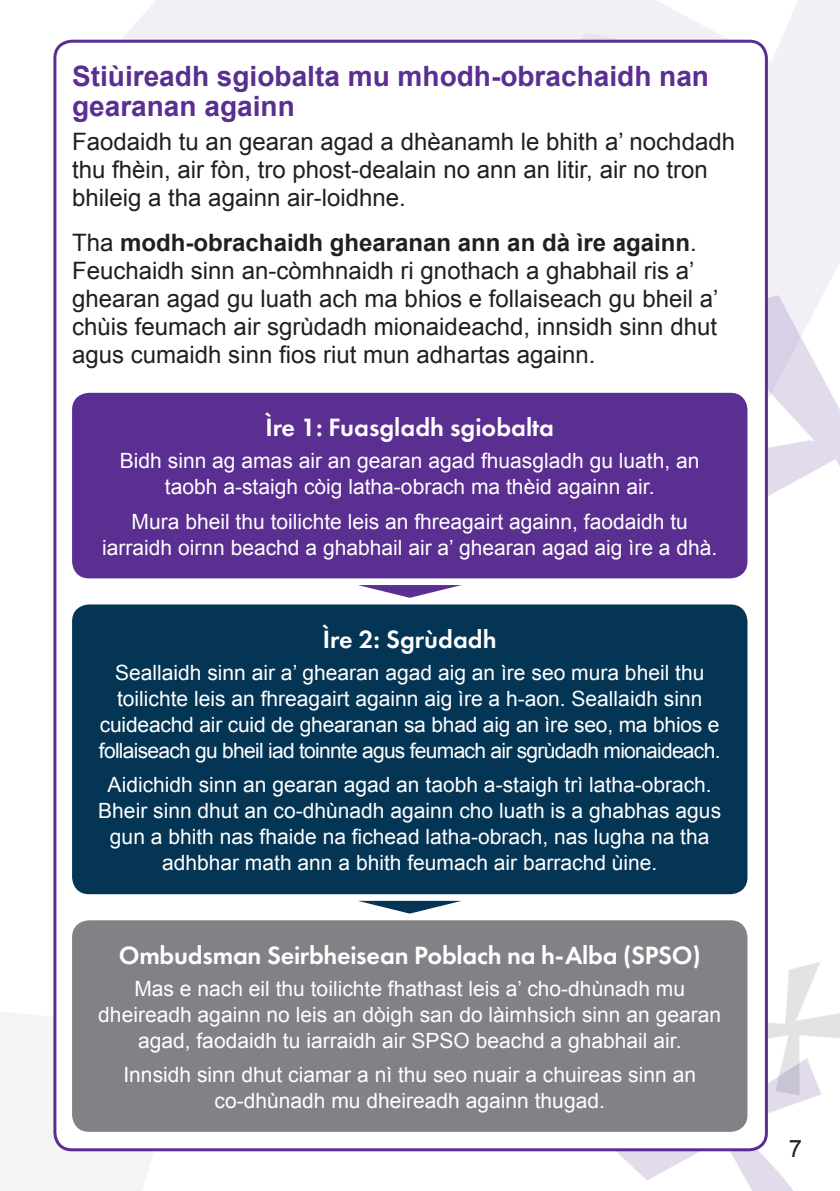
<style>
.page{position:relative;width:840px;height:1191px;background:#fff}
.page>*{position:absolute;margin:0;border:0;box-sizing:border-box;transform-origin:0 0}
.t1{font:700 28px/30px "Arial";color:#5b2e91}
.t2{font:600 26px "Futura PT";letter-spacing:-.01em;color:#fff}
.t3{font:24px/28px "Arial";color:#231f20}
.t4{font:21px/26px "Arial";color:#fff;text-align:center}
.s1{font-weight:700}
</style>
<div class="page">
<img style="left:0;top:0;width:839px;height:1191px">
<div style="left:55px;top:41px;width:711px;height:1108px;background:#fff;border-radius:17px"></div>
<div style="left:72px;top:604px;width:675px;height:290px;background:#043555;border-radius:17px"></div>
<div style="left:72px;top:393px;width:675px;height:185px;background:#5b2e91;border-radius:17px"></div>
<div style="left:72px;top:920px;width:675px;height:211px;background:#808285;border-radius:17px"></div>
<svg style="left:358px;top:585px;width:103px;height:13px"></svg>
<svg style="left:358px;top:901px;width:103px;height:12px"></svg>
<p class="t1" style="left:72px;top:62px;width:638px">Stiùireadh sgiobalta mu mhodh-obrachaidh nan gearanan againn</p>
<p class="t3" style="left:72px;top:127px;width:664px">Faodaidh tu an gearan agad a dhèanamh le bhith a’ nochdadh thu fhèin, air fòn, tro phost-dealain no ann an litir, air no tron bhileig a tha againn air-loidhne.</p>
<p class="t3" style="left:72px;top:228px;width:647px">Tha <span class="s1">modh-obrachaidh ghearanan ann an dà ìre againn</span>.<br>Feuchaidh sinn an-còmhnaidh ri gnothach a ghabhail ris a’ ghearan agad gu luath ach ma bhios e follaiseach gu bheil a’ chùis feumach air sgrùdadh mionaideachd, innsidh sinn dhut agus cumaidh sinn fios riut mun adhartas againn.</p>
<p class="t2" style="left:265px;top:411px;width:290px">Ìre 1: Fuasgladh sgiobalta</p>
<p class="t4" style="left:120px;top:448px;width:581px">Bidh sinn ag amas air an gearan agad fhuasgladh gu luath, an taobh a-staigh còig latha-obrach ma thèid againn air.</p>
<p class="t4" style="left:102px;top:508px;width:616px">Mura bheil thu toilichte leis an fhreagairt againn, faodaidh tu iarraidh oirnn beachd a ghabhail air a’ ghearan agad aig ìre a dhà.</p>
<p class="t2" style="left:323px;top:623px;width:175px">Ìre 2: Sgrùdadh</p>
<p class="t4" style="left:99px;top:659px;width:622px">Seallaidh sinn air a’ ghearan agad aig an ìre seo mura bheil thu toilichte leis an fhreagairt againn aig ìre a h-aon. Seallaidh sinn cuideachd air cuid de ghearanan sa bhad aig an ìre seo, ma bhios e follaiseach gu bheil iad toinnte agus feumach air sgrùdadh mionaideach.</p>
<p class="t4" style="left:98px;top:772px;width:624px">Aidichidh sinn an gearan agad an taobh a-staigh trì latha-obrach.<br>Bheir sinn dhut an co-dhùnadh againn cho luath is a ghabhas agus gun a bhith nas fhaide na fichead latha-obrach, nas lugha na tha adhbhar math ann a bhith feumach air barrachd ùine.</p>
<p class="t2" style="left:119px;top:939px;width:583px">Ombudsman Seirbheisean Poblach na h-Alba (SPSO)</p>
<p class="t4" style="left:98px;top:975px;width:624px">Mas e nach eil thu toilichte fhathast leis a’ cho-dhùnadh mu dheireadh againn no leis an dòigh san do làimhsich sinn an gearan agad, faodaidh tu iarraidh air SPSO beachd a ghabhail air.</p>
<p class="t4" style="left:123px;top:1062px;width:573px">Innsidh sinn dhut ciamar a nì thu seo nuair a chuireas sinn an co-dhùnadh mu dheireadh againn thugad.</p>
<p class="t3" style="left:788px;top:1135px;width:15px">7</p>
</div>
